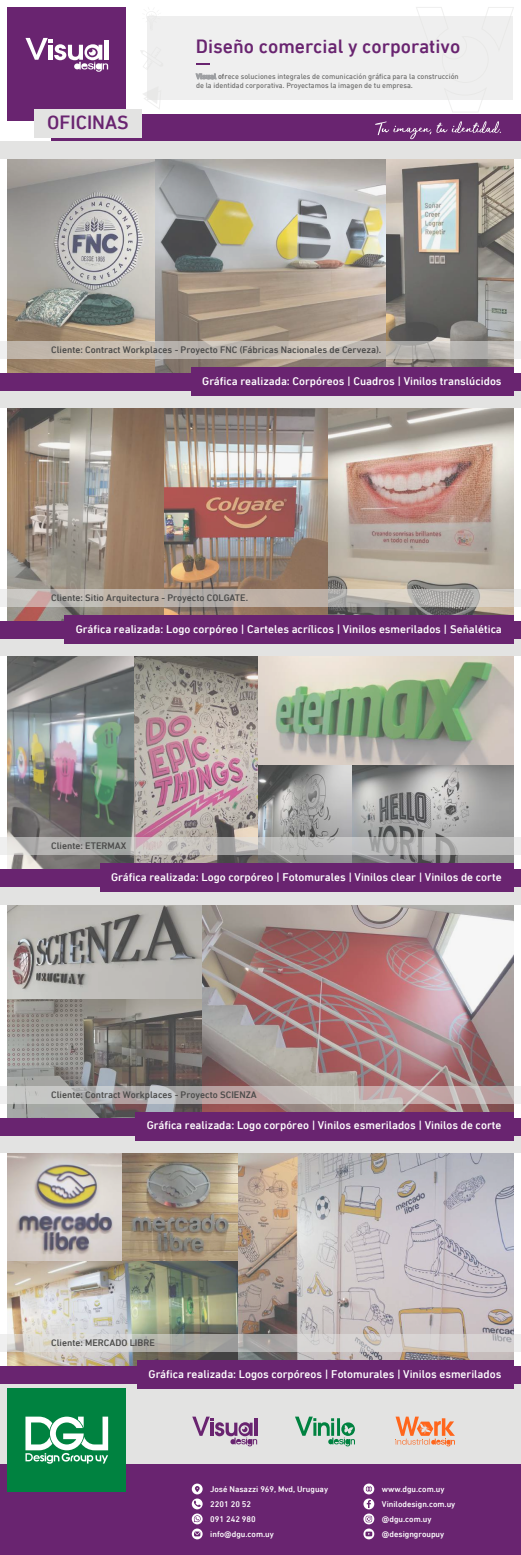
<style>
.page{position:relative;width:521px;height:1555px;background:#fff}
.page>*{position:absolute;margin:0;border:0;box-sizing:border-box;transform-origin:0 0}
.t1{font:500 19.6px "DIN Next LT Pro";color:#692470}
.t2{font:500 11.38px "DIN Next LT Pro";color:#fff}
.t3{font:500 9.62px "DIN Next LT Pro";color:#4a4a49}
.t4{font:500 8.4px "DIN Next LT Pro";color:#fff}
.t5{font:500 7.26px/8.8px "DIN";color:#6f6f6e}
.s1{font-weight:700}
</style>
<div class="page">
<div style="left:0;top:1379px;width:521px;height:94px;background:#e3e3e2"></div>
<img style="left:7px;top:1152px;width:506px;height:214px">
<img style="left:7px;top:904px;width:506px;height:214px">
<img style="left:7px;top:656px;width:506px;height:213px">
<svg style="left:7px;top:159px;width:506px;height:214px;background:#a29d94"></svg>
<img style="left:7px;top:408px;width:506px;height:213px">
<svg style="left:416px;top:7px;width:98px;height:105px"></svg>
<div style="left:52px;top:114px;width:469px;height:28px;background:#692470"></div>
<div style="left:0;top:142px;width:521px;height:17px;background:#e3e3e2"></div>
<div style="left:148px;top:16px;width:365px;height:84px;background:#efefef"></div>
<svg style="left:196px;top:74px;width:20px;height:5px"></svg>
<svg style="left:197px;top:63px;width:13px;height:1px"></svg>
<div style="left:7px;top:7px;width:119px;height:114px;background:#692470"></div>
<svg style="left:25px;top:38px;width:83px;height:34px"></svg>
<div style="left:34px;top:109px;width:108px;height:28px;background:#e3e3e2"></div>
<svg style="left:146px;top:11px;width:10px;height:19px"></svg>
<svg style="left:143px;top:86px;width:17px;height:23px"></svg>
<svg style="left:140px;top:46px;width:8px;height:24px"></svg>
<div style="left:0;top:390px;width:521px;height:18px;background:#e3e3e2"></div>
<svg style="left:0;top:341px;width:521px;height:17px;background:#c0bab2"></svg>
<div style="left:0;top:373px;width:521px;height:17px;background:#692470"></div>
<div style="left:191px;top:367px;width:323px;height:28px;background:#692470"></div>
<div style="left:0;top:638px;width:521px;height:18px;background:#e3e3e2"></div>
<svg style="left:0;top:589px;width:521px;height:18px;background:#beb7b0"></svg>
<div style="left:0;top:621px;width:521px;height:17px;background:#692470"></div>
<div style="left:65px;top:615px;width:449px;height:28px;background:#692470"></div>
<svg style="left:0;top:838px;width:521px;height:17px;background:#bbbab9"></svg>
<div style="left:0;top:887px;width:521px;height:17px;background:#e3e3e2"></div>
<div style="left:0;top:869px;width:521px;height:18px;background:#692470"></div>
<div style="left:100px;top:863px;width:414px;height:29px;background:#692470"></div>
<div style="left:0;top:1135px;width:521px;height:17px;background:#e3e3e2"></div>
<div style="left:0;top:1118px;width:521px;height:17px;background:#692470"></div>
<div style="left:135px;top:1112px;width:379px;height:28px;background:#692470"></div>
<svg style="left:0;top:1086px;width:521px;height:17px;background:#bfb5b4"></svg>
<div style="left:0;top:1366px;width:521px;height:17px;background:#692470"></div>
<div style="left:137px;top:1360px;width:377px;height:28px;background:#692470"></div>
<svg style="left:0;top:1334px;width:521px;height:17px;background:#c8c5c2"></svg>
<div style="left:0;top:1464px;width:521px;height:91px;background:#692470"></div>
<svg style="left:363px;top:1483px;width:11px;height:56px"></svg>
<svg style="left:192px;top:1483px;width:11px;height:56px"></svg>
<div style="left:7px;top:1388px;width:119px;height:104px;background:#008240"></div>
<svg style="left:25px;top:1416px;width:83px;height:47px"></svg>
<svg style="left:295px;top:1416px;width:60px;height:30px"></svg>
<svg style="left:192px;top:1416px;width:65px;height:30px"></svg>
<svg style="left:395px;top:1416px;width:60px;height:30px"></svg>
<svg style="left:375px;top:121px;width:126px;height:18px"></svg>
<h1 class="t1" style="left:196px;top:35px;width:266px">Diseño comercial y corporativo</h1>
<h1 class="t1" style="left:47px;top:111px;width:83px">OFICINAS</h1>
<p class="t5" style="left:196px;top:72px;width:264px"><span class="s1">Visual ofr</span>ece soluciones integrales de comunicación gráfica para la construcción de la identidad corporativa. Proyectamos la imagen de tu empresa.</p>
<p class="t3" style="left:51px;top:344px;width:332px">Cliente: Contract Workplaces - Proyecto FNC (Fábricas Nacionales de Cerveza).</p>
<p class="t2" style="left:202px;top:374px;width:301px">Gráfica realizada: Corpóreos | Cuadros | Vinilos translúcidos</p>
<p class="t3" style="left:51px;top:592px;width:198px">Cliente: Sitio Arquitectura - Proyecto COLGATE.</p>
<p class="t2" style="left:76px;top:622px;width:427px">Gráfica realizada: Logo corpóreo | Carteles acrílicos | Vinilos esmerilados | Señalética</p>
<p class="t3" style="left:51px;top:840px;width:76px">Cliente: ETERMAX</p>
<p class="t2" style="left:111px;top:871px;width:392px">Gráfica realizada: Logo corpóreo | Fotomurales | Vinilos clear | Vinilos de corte</p>
<p class="t3" style="left:51px;top:1088px;width:207px">Cliente: Contract Workplaces - Proyecto SCIENZA</p>
<p class="t2" style="left:147px;top:1119px;width:356px">Gráfica realizada: Logo corpóreo | Vinilos esmerilados | Vinilos de corte</p>
<p class="t3" style="left:51px;top:1337px;width:105px">Cliente: MERCADO LIBRE</p>
<p class="t2" style="left:149px;top:1367px;width:354px">Gráfica realizada: Logos corpóreos | Fotomurales | Vinilos esmerilados</p>
<p class="t4" style="left:210px;top:1483px;width:119px">José Nasazzi 969, Mvd, Uruguay</p>
<p class="t4" style="left:382px;top:1483px;width:64px">www.dgu.com.uy</p>
<p class="t4" style="left:210px;top:1498px;width:42px">2201 20 52</p>
<p class="t4" style="left:210px;top:1528px;width:65px">info@dgu.com.uy</p>
<p class="t4" style="left:210px;top:1513px;width:47px">091 242 980</p>
<p class="t4" style="left:382px;top:1498px;width:75px">Vinilodesign.com.uy</p>
<p class="t4" style="left:382px;top:1528px;width:64px">@designgroupuy</p>
<p class="t4" style="left:382px;top:1513px;width:51px">@dgu.com.uy</p>
</div>
